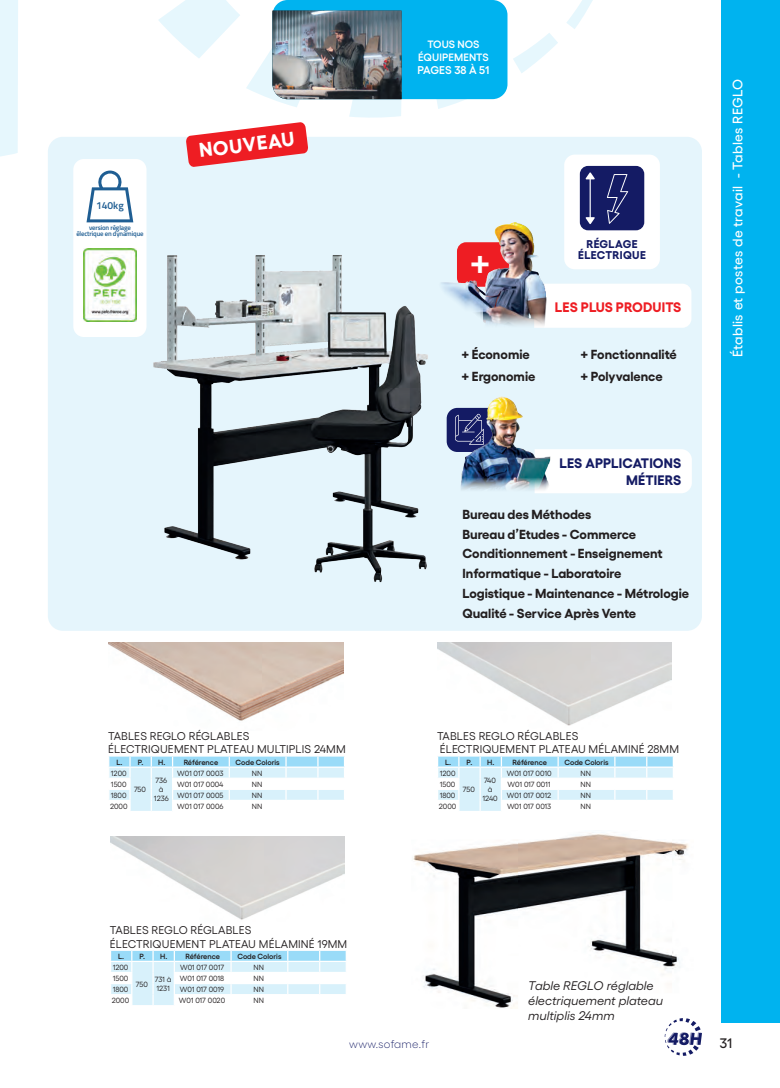
<style>
.page{position:relative;width:780px;height:1088px;background:#fff}
.page>*{position:absolute;margin:0;border:0;box-sizing:border-box;transform-origin:0 0}
.t1{font:600 36.38px "Gellix";color:#fff}
.t2{font:700 20px "Gellix";color:#fff}
.t3{font:500 13.75px "Gellix";letter-spacing:.02em;color:#fff}
.t4{font:700 13.75px/16.5px "Gellix";letter-spacing:.01em;color:#141b64;text-align:right}
.t5{font:700 13.75px "Gellix";letter-spacing:.01em;color:#ee1d23}
.t6{font:500 13.75px "Gellix";color:#231f20}
.t7{font:700 13.12px/19.8px "Gellix";color:#231f20}
.t8{font:italic 12.5px/15px "Gellix";color:#231f20}
.t9{font:11.25px/13.5px "Gellix";letter-spacing:.01em;color:#231f20}
.t10{font:700 11.25px/11.2px "Gellix";letter-spacing:.035em;color:#141b64;text-align:center}
.t11{font:300 11.25px "Gellix";letter-spacing:.025em;color:#141b64}
.t12{font:600 11.25px "Gellix";letter-spacing:-.01em;color:#fff}
.t13{font:600 10.62px/12.8px "Gellix";letter-spacing:.01em;color:#fff;text-align:center}
.t14{font:600 10.25px "Titillium";letter-spacing:-.005em;color:#1f5e93}
.t15{font:7.5px/9px "Gellix";color:#231f20;text-align:center}
.t16{font:600 7.5px "Gellix";letter-spacing:-.005em;color:#231f20}
.t17{font:600 6.75px/6.8px "Titillium";letter-spacing:-.025em;color:#1f5e93;text-align:center}
</style>
<div class="page">
<svg style="left:433px;top:99px;width:51px;height:10px"></svg>
<svg style="left:513px;top:33px;width:45px;height:40px"></svg>
<svg style="left:566px;top:0;width:27px;height:29px"></svg>
<div style="left:272px;top:0;width:235px;height:99px;background:#00b3ef;border-radius:15px"></div>
<div style="left:721px;top:0;width:59px;height:1022px;background:#00b3ef"></div>
<svg style="left:664px;top:1018px;width:38px;height:38px"></svg>
<img style="left:108px;top:642px;width:235px;height:79px">
<img style="left:437px;top:642px;width:234px;height:84px">
<img style="left:110px;top:836px;width:234px;height:84px">
<div style="left:48px;top:137px;width:654px;height:494px;background:#e5f5fc;border-radius:15px"></div>
<svg style="left:453px;top:408px;width:3px;height:44px"></svg>
<div style="left:535px;top:449px;width:156px;height:44px;background:#fff"></div>
<img style="left:456px;top:396px;width:96px;height:96px">
<div style="left:549px;top:284px;width:142px;height:44px;background:#fff"></div>
<img style="left:453px;top:222px;width:96px;height:106px">
<img style="left:142px;top:234px;width:311px;height:349px">
<div style="left:564px;top:155px;width:96px;height:114px;background:#fff;border-radius:11px"></div>
<div style="left:579px;top:166px;width:65px;height:64px;background:#141b64;border-radius:8px"></div>
<svg style="left:585px;top:172px;width:10px;height:52px"></svg>
<svg style="left:607px;top:174px;width:21px;height:50px"></svg>
<div style="left:73px;top:159px;width:73px;height:178px;background:#fff;border-radius:11px"></div>
<img style="left:83px;top:248px;width:53px;height:74px">
<svg style="left:86px;top:171px;width:47px;height:51px"></svg>
<svg style="left:109px;top:756px;width:236px;height:55px"></svg>
<svg style="left:437px;top:756px;width:236px;height:55px"></svg>
<svg style="left:111px;top:950px;width:235px;height:55px"></svg>
<svg style="left:158px;top:0;width:244px;height:167px"></svg>
<div style="left:0;top:0;width:18px;height:157px;background:#e6f7fd"></div>
<img style="left:413px;top:833px;width:276px;height:175px">
<h3 class="t14" style="left:96px;top:197px;width:29px">140kg</h3>
<p class="t17" style="left:76px;top:224px;width:69px">version réglage électrique en dynamique</p>
<h2 class="t2" style="left:197px;top:134px;width:97px;rotate:-7deg">NOUVEAU</h2>
<h3 class="t9" style="left:108px;top:728px;width:239px">TABLES REGLO RÉGLABLES<br>ÉLECTRIQUEMENT PLATEAU MULTIPLIS 24MM</h3>
<p class="t16" style="left:116px;top:756px;width:29px">L. P.</p>
<p class="t16" style="left:158px;top:756px;width:9px">H.</p>
<p class="t16" style="left:184px;top:756px;width:36px">Référence</p>
<p class="t16" style="left:235px;top:756px;width:46px">Code Coloris</p>
<p class="t15" style="left:111px;top:768px;width:17px">1200</p>
<p class="t15" style="left:134px;top:784px;width:14px">750</p>
<p class="t15" style="left:154px;top:775px;width:16px">736 à<br>1236</p>
<p class="t15" style="left:177px;top:768px;width:48px">W01 017 0003</p>
<p class="t15" style="left:252px;top:768px;width:12px">NN</p>
<p class="t15" style="left:111px;top:779px;width:17px">1500</p>
<p class="t15" style="left:177px;top:779px;width:48px">W01 017 0004</p>
<p class="t15" style="left:252px;top:779px;width:12px">NN</p>
<p class="t15" style="left:111px;top:790px;width:17px">1800</p>
<p class="t15" style="left:177px;top:790px;width:48px">W01 017 0005</p>
<p class="t15" style="left:252px;top:790px;width:12px">NN</p>
<p class="t15" style="left:110px;top:801px;width:19px">2000</p>
<p class="t15" style="left:177px;top:801px;width:48px">W01 017 0006</p>
<p class="t15" style="left:252px;top:801px;width:12px">NN</p>
<h3 class="t9" style="left:110px;top:922px;width:239px">TABLES REGLO RÉGLABLES<br>ÉLECTRIQUEMENT PLATEAU MÉLAMINÉ 19MM</h3>
<p class="t16" style="left:118px;top:950px;width:29px">L. P.</p>
<p class="t16" style="left:160px;top:950px;width:9px">H.</p>
<p class="t16" style="left:185px;top:950px;width:36px">Référence</p>
<p class="t16" style="left:237px;top:950px;width:46px">Code Coloris</p>
<p class="t15" style="left:113px;top:962px;width:17px">1200</p>
<p class="t15" style="left:136px;top:979px;width:14px">750</p>
<p class="t15" style="left:155px;top:974px;width:18px;text-align:left">731 à<br>1231</p>
<p class="t15" style="left:180px;top:962px;width:45px">W01 017 0017</p>
<p class="t15" style="left:253px;top:962px;width:12px">NN</p>
<p class="t15" style="left:113px;top:973px;width:17px">1500</p>
<p class="t15" style="left:180px;top:973px;width:46px">W01 017 0018</p>
<p class="t15" style="left:253px;top:973px;width:12px">NN</p>
<p class="t15" style="left:113px;top:984px;width:17px">1800</p>
<p class="t15" style="left:180px;top:984px;width:46px">W01 017 0019</p>
<p class="t15" style="left:253px;top:984px;width:12px">NN</p>
<p class="t15" style="left:112px;top:995px;width:19px">2000</p>
<p class="t15" style="left:179px;top:995px;width:48px">W01 017 0020</p>
<p class="t15" style="left:253px;top:995px;width:12px">NN</p>
<h3 class="t13" style="left:418px;top:37px;width:72px">TOUS NOS<br>ÉQUIPEMENTS</h3>
<h3 class="t12" style="left:417px;top:62px;width:73px">PAGES 38 À 51</h3>
<h1 class="t1" style="left:469px;top:235px;width:23px">+</h1>
<h3 class="t10" style="left:578px;top:237px;width:69px">RÉGLAGE<br>ÉLECTRIQUE</h3>
<h3 class="t5" style="left:554px;top:296px;width:128px">LES PLUS PRODUITS</h3>
<h3 class="t7" style="left:461px;top:342px;width:76px;line-height:22.1px">+ Économie + Ergonomie</h3>
<h3 class="t7" style="left:580px;top:342px;width:98px;line-height:22.1px">+ Fonctionnalité + Polyvalence</h3>
<h3 class="t4" style="left:559px;top:453px;width:123px">LES APPLICATIONS<br>MÉTIERS</h3>
<h3 class="t7" style="left:462px;top:503px;width:228px">Bureau des Méthodes<br>Bureau d’Etudes - Commerce<br>Conditionnement - Enseignement<br>Informatique - Laboratoire<br>Logistique - Maintenance - Métrologie<br>Qualité - Service Après Vente</h3>
<h3 class="t3" style="left:727px;top:357px;width:280px;rotate:-90deg">Établis et postes de travail - Tables REGLO</h3>
<h3 class="t9" style="left:437px;top:728px;width:243px">TABLES REGLO RÉGLABLES<br>ÉLECTRIQUEMENT PLATEAU MÉLAMINÉ 28MM</h3>
<p class="t16" style="left:445px;top:756px;width:29px">L. P.</p>
<p class="t16" style="left:487px;top:756px;width:9px">H.</p>
<p class="t16" style="left:512px;top:756px;width:36px">Référence</p>
<p class="t16" style="left:564px;top:756px;width:46px">Code Coloris</p>
<p class="t15" style="left:439px;top:768px;width:17px">1200</p>
<p class="t15" style="left:463px;top:784px;width:14px">750</p>
<p class="t15" style="left:482px;top:775px;width:17px">740 à<br>1240</p>
<p class="t15" style="left:506px;top:768px;width:46px">W01 017 0010</p>
<p class="t15" style="left:580px;top:768px;width:12px">NN</p>
<p class="t15" style="left:440px;top:779px;width:17px">1500</p>
<p class="t15" style="left:507px;top:779px;width:44px">W01 017 0011</p>
<p class="t15" style="left:580px;top:779px;width:12px">NN</p>
<p class="t15" style="left:440px;top:790px;width:17px">1800</p>
<p class="t15" style="left:507px;top:790px;width:46px">W01 017 0012</p>
<p class="t15" style="left:580px;top:790px;width:12px">NN</p>
<p class="t15" style="left:439px;top:801px;width:19px">2000</p>
<p class="t15" style="left:507px;top:801px;width:46px">W01 017 0013</p>
<p class="t15" style="left:580px;top:801px;width:12px">NN</p>
<h3 class="t8" style="left:528px;top:976px;width:136px">Table REGLO réglable électriquement plateau multiplis 24mm</h3>
<h3 class="t11" style="left:349px;top:1036px;width:81px">www.sofame.fr</h3>
<h3 class="t6" style="left:719px;top:1033px;width:14px">31</h3>
</div>
